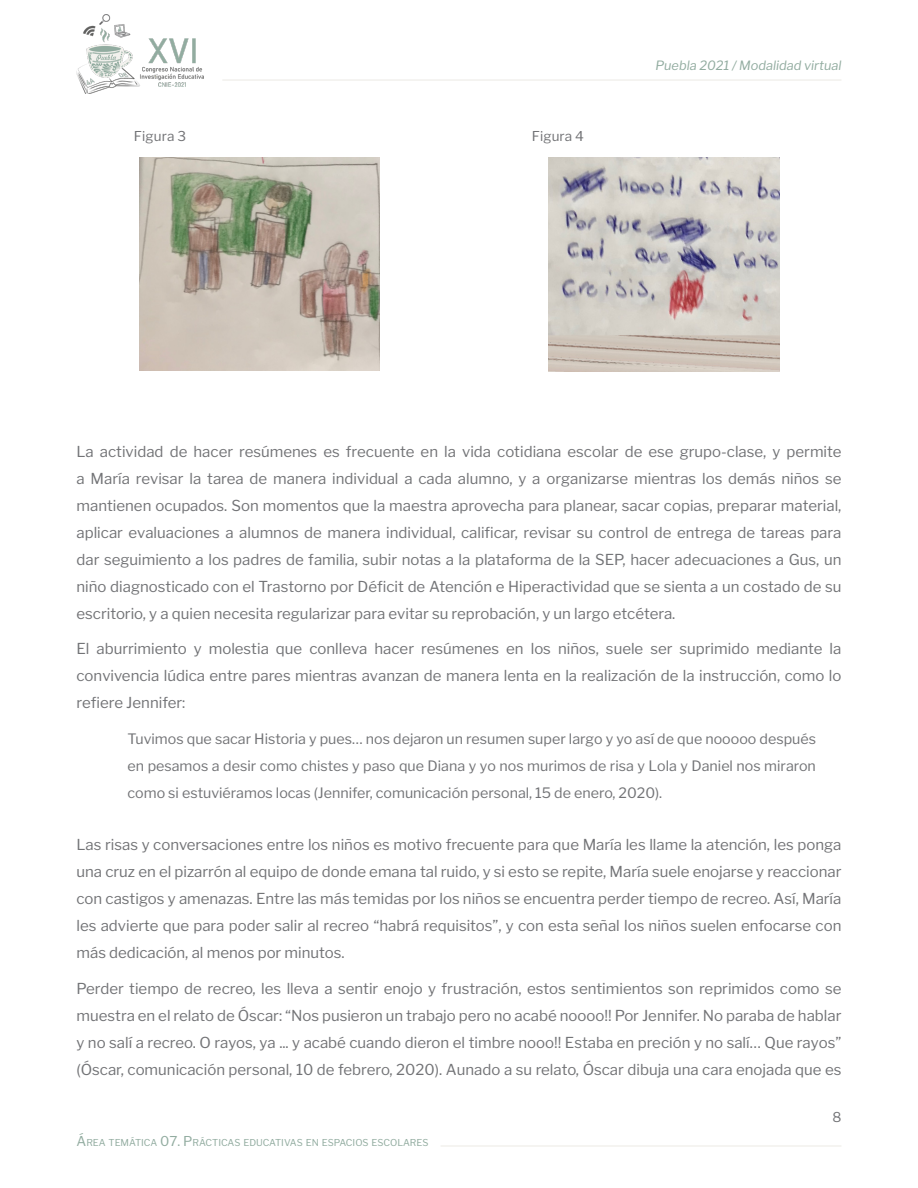
<style>
.page{position:relative;width:918px;height:1188px;background:#fff}
.page>*{position:absolute;margin:0;border:0;box-sizing:border-box;transform-origin:0 0}
.parrafo_general{font:15px/27px "Libre Franklin";color:#727376;text-align:justify}
.Viñetas{font:14.25px/27px "Libre Franklin";color:#727376;text-align:justify}
.PIES_DE_IMAGEN{font:13.5px "Libre Franklin";letter-spacing:.01em;color:#727376}
.t1{font:13.5px "Libre Franklin";color:#727376}
.t2{font:italic 12.75px "Libre Franklin";color:#92aca0}
.t3{font:9.45px "Libre Franklin";color:#92aca0}
.s1{font-size:13.5px}
</style>
<div class="page">
<hr style="left:222px;top:79px;width:619px;height:2px;background:#f2f1ed">
<img style="left:77px;top:15px;width:126px;height:79px">
<hr style="left:441px;top:1145px;width:400px;height:2px;background:#f2f1ed">
<img style="left:140px;top:158px;width:239px;height:213px">
<img style="left:549px;top:158px;width:231px;height:213px">
<p class="PIES_DE_IMAGEN" style="left:134px;top:128px;width:54px">Figura 3</p>
<p class="PIES_DE_IMAGEN" style="left:532px;top:128px;width:54px">Figura 4</p>
<p class="t2" style="left:655px;top:58px;width:187px">Puebla 2021 / Modalidad virtual</p>
<p class="parrafo_general" style="left:77px;top:438px;width:767px">La actividad de hacer resúmenes es frecuente en la vida cotidiana escolar de ese grupo-clase, y permite a María revisar la tarea de manera individual a cada alumno, y a organizarse mientras los demás niños se mantienen ocupados. Son momentos que la maestra aprovecha para planear, sacar copias, preparar material, aplicar evaluaciones a alumnos de manera individual, calificar, revisar su control de entrega de tareas para dar seguimiento a los padres de familia, subir notas a la plataforma de la SEP, hacer adecuaciones a Gus, un niño diagnosticado con el Trastorno por Déficit de Atención e Hiperactividad que se sienta a un costado de su escritorio, y a quien necesita regularizar para evitar su reprobación, y un largo etcétera.</p>
<p class="parrafo_general" style="left:77px;top:635px;width:766px">El aburrimiento y molestia que conlleva hacer resúmenes en los niños, suele ser suprimido mediante la convivencia lúdica entre pares mientras avanzan de manera lenta en la realización de la instrucción, como lo refiere Jennifer:</p>
<p class="Viñetas" style="left:128px;top:725px;width:690px">Tuvimos que sacar Historia y pues… nos dejaron un resumen super largo y yo así de que nooooo después en pesamos a desir como chistes y paso que Diana y yo nos murimos de risa y Lola y Daniel nos miraron como si estuviéramos locas (Jennifer, comunicación personal, 15 de enero, 2020).</p>
<p class="parrafo_general" style="left:77px;top:831px;width:766px">Las risas y conversaciones entre los niños es motivo frecuente para que María les llame la atención, les ponga una cruz en el pizarrón al equipo de donde emana tal ruido, y si esto se repite, María suele enojarse y reaccionar con castigos y amenazas. Entre las más temidas por los niños se encuentra perder tiempo de recreo. Así, María les advierte que para poder salir al recreo “habrá requisitos”, y con esta señal los niños suelen enfocarse con más dedicación, al menos por minutos.</p>
<p class="parrafo_general" style="left:77px;top:975px;width:766px">Perder tiempo de recreo, les lleva a sentir enojo y frustración, estos sentimientos son reprimidos como se muestra en el relato de Óscar: “Nos pusieron un trabajo pero no acabé noooo!! Por Jennifer. No paraba de hablar y no salí a recreo. O rayos, ya ... y acabé cuando dieron el timbre nooo!! Estaba en preción y no salí… Que rayos” (Óscar, comunicación personal, 10 de febrero, 2020). Aunado a su relato, Óscar dibuja una cara enojada que es</p>
<p class="t3" style="left:77px;top:1137px;width:354px"><span class="s1">Á</span>REA TEMÁTICA <span class="s1">07. P</span>RÁCTICAS EDUCATIVAS EN ESPACIOS ESCOLARES</p>
<p class="t1" style="left:832px;top:1109px;width:11px">8</p>
</div>
